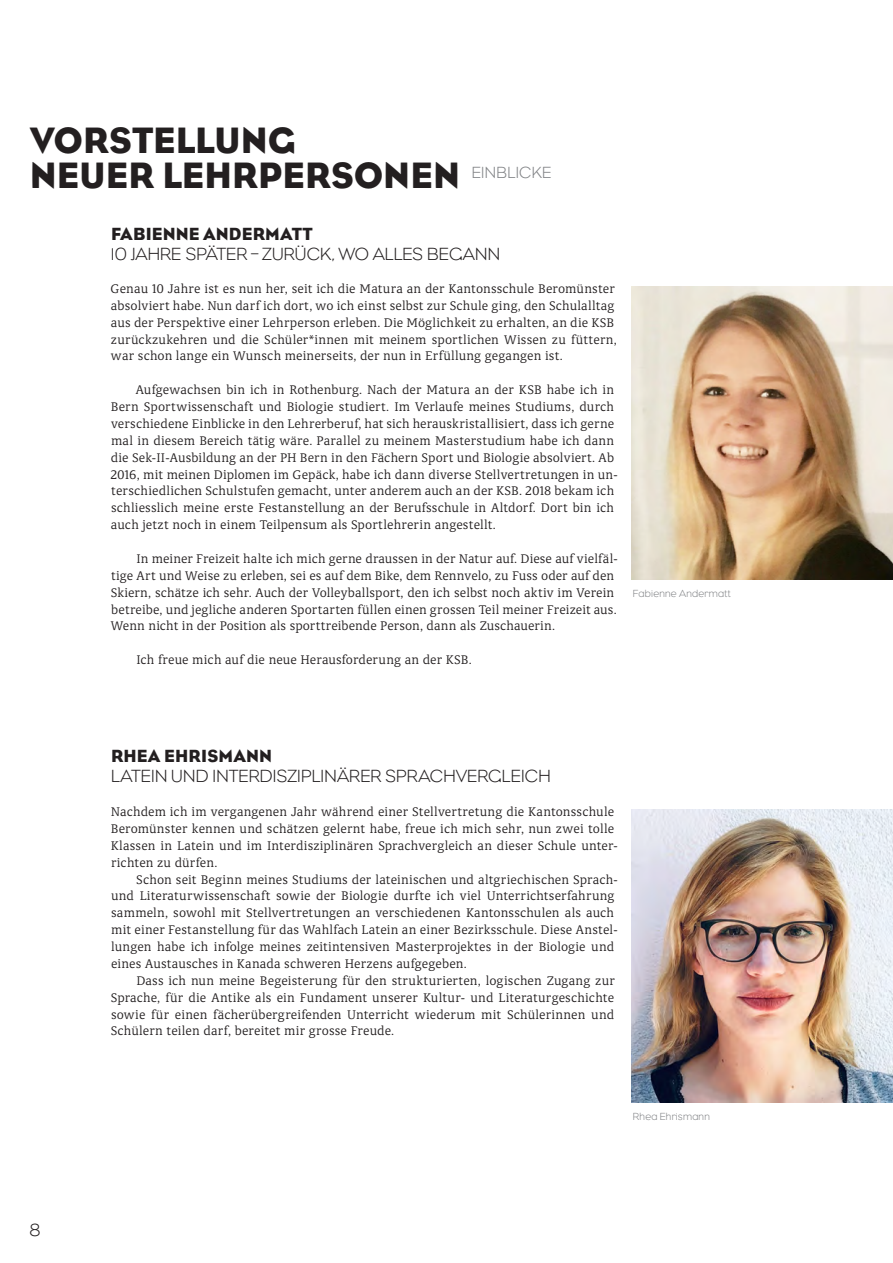
<style>
.page{position:relative;width:893px;height:1263px;background:#fff}
.page>*{position:absolute;margin:0;border:0;box-sizing:border-box;transform-origin:0 0}
.t1{font:37.5px/34.5px "Eagle";color:#231f20}
.t2{font:300 18px "Eagle";color:#231f20}
.t3{font:18px "Eagle";letter-spacing:.01em;color:#231f20}
.t4{font:300 16.5px "Eagle";color:#808285}
.t5{font:300 13.8px/16.8px "Classic Round";letter-spacing:.005em;color:#231f20}
.t6{font:300 10.5px "Eagle";letter-spacing:.025em;color:#808285}
</style>
<div class="page">
<img style="left:632px;top:287px;width:261px;height:293px">
<img style="left:632px;top:810px;width:261px;height:293px">
<h1 class="t1" style="left:30px;top:123px;width:432px">VORSTELLUNG<br>NEUER LEHRPERSONEN</h1>
<p class="t4" style="left:472px;top:162px;width:81px">EINBLICKE</p>
<h2 class="t3" style="left:111px;top:223px;width:203px">FABIENNE ANDERMATT</h2>
<h2 class="t2" style="left:111px;top:243px;width:390px">10 JAHRE SPÄTER – ZURÜCK, WO ALLES BEGANN</h2>
<p class="t5" style="left:111px;top:280px;width:508px">Genau 10 Jahre ist es nun her, seit ich die Matura an der Kantonsschule Beromünster absolviert habe. Nun darf ich dort, wo ich einst selbst zur Schule ging, den Schulalltag aus der Perspektive einer Lehrperson erleben. Die Möglichkeit zu erhalten, an die KSB zurückzukehren und die Schüler*innen mit meinem sportlichen Wissen zu füttern, war schon lange ein Wunsch meinerseits, der nun in Erfüllung gegangen ist.</p>
<p class="t5" style="left:110px;top:381px;width:509px;text-indent:25px">Aufgewachsen bin ich in Rothenburg. Nach der Matura an der KSB habe ich in Bern Sportwissenschaft und Biologie studiert. Im Verlaufe meines Studiums, durch verschiedene Einblicke in den Lehrerberuf, hat sich herauskristallisiert, dass ich gerne mal in diesem Bereich tätig wäre. Parallel zu meinem Masterstudium habe ich dann die Sek-II-Ausbildung an der PH Bern in den Fächern Sport und Biologie absolviert. Ab 2016, mit meinen Diplomen im Gepäck, habe ich dann diverse Stellvertretungen in un&shy;terschiedlichen Schulstufen gemacht, unter anderem auch an der KSB. 2018 bekam ich schliesslich meine erste Festanstellung an der Berufsschule in Altdorf. Dort bin ich auch jetzt noch in einem Teilpensum als Sportlehrerin angestellt.</p>
<p class="t5" style="left:111px;top:550px;width:509px;text-indent:26px">In meiner Freizeit halte ich mich gerne draussen in der Natur auf. Diese auf vielfäl&shy;tige Art und Weise zu erleben, sei es auf dem Bike, dem Rennvelo, zu Fuss oder auf den Skiern, schätze ich sehr. Auch der Volleyballsport, den ich selbst noch aktiv im Verein betreibe, und jegliche anderen Sportarten füllen einen grossen Teil meiner Freizeit aus.<br>Wenn nicht in der Position als sporttreibende Person, dann als Zuschauerin.</p>
<p class="t5" style="left:136px;top:651px;width:337px">Ich freue mich auf die neue Herausforderung an der KSB.</p>
<p class="t6" style="left:633px;top:587px;width:99px">Fabienne Andermatt</p>
<h2 class="t3" style="left:111px;top:744px;width:163px">RHEA EHRISMANN</h2>
<h2 class="t2" style="left:111px;top:764px;width:441px">LATEIN UND INTERDISZIPLINÄRER SPRACHVERGLEICH</h2>
<p class="t5" style="left:111px;top:803px;width:509px">Nachdem ich im vergangenen Jahr während einer Stellvertretung die Kantonsschule Beromünster kennen und schätzen gelernt habe, freue ich mich sehr, nun zwei tolle Klassen in Latein und im Interdisziplinären Sprachvergleich an dieser Schule unter&shy;richten zu dürfen.</p>
<p class="t5" style="left:111px;top:871px;width:509px;text-indent:25px">Schon seit Beginn meines Studiums der lateinischen und altgriechischen Sprach&shy;und Literaturwissenschaft sowie der Biologie durfte ich viel Unterrichtserfahrung sammeln, sowohl mit Stellvertretungen an verschiedenen Kantonsschulen als auch mit einer Festanstellung für das Wahlfach Latein an einer Bezirksschule. Diese Anstel&shy;lungen habe ich infolge meines zeitintensiven Masterprojektes in der Biologie und eines Austausches in Kanada schweren Herzens aufgegeben.</p>
<p class="t5" style="left:111px;top:972px;width:506px;text-align:justify;text-indent:26px">Dass ich nun meine Begeisterung für den strukturierten, logischen Zugang zur Sprache, für die Antike als ein Fundament unserer Kultur- und Literaturgeschichte sowie für einen fächerübergreifenden Unterricht wiederum mit Schülerinnen und Schülern teilen darf, bereitet mir grosse Freude.</p>
<p class="t6" style="left:633px;top:1110px;width:78px">Rhea Ehrismann</p>
<h2 class="t2" style="left:30px;top:1218px;width:12px">8</h2>
</div>
